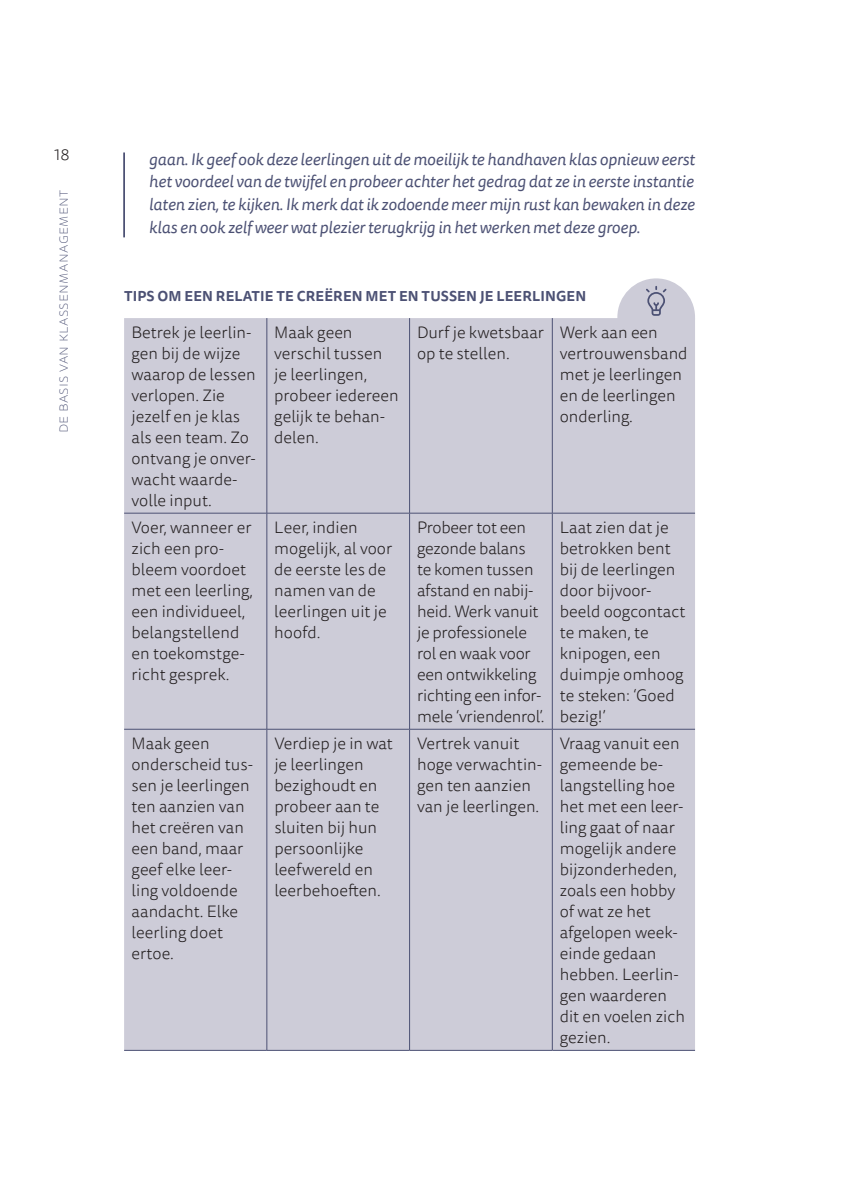
<style>
.page{position:relative;width:844px;height:1191px;background:#fff}
.page>*{position:absolute;margin:0;border:0;box-sizing:border-box;transform-origin:0 0}
.t1{font:300 16.62px/21px "Tisa Sans Pro";color:#231f20}
.t2{font:italic 16.62px/22.8px "Tisa Sans Pro";letter-spacing:-.005em;color:#4c5174;text-align:justify}
.t3{font:100 15.75px "Tisa Sans Pro";letter-spacing:.02em;color:#4c5174}
.t4{font:300 15.75px "Tisa Sans Pro";color:#231f20}
.t5{font:700 14px "Tisa Sans Pro";letter-spacing:.01em;color:#4c5174}
</style>
<div class="page">
<div style="left:617px;top:278px;width:77px;height:78px;background:#cdccd8;border-radius:50%"></div>
<svg style="left:646px;top:286px;width:20px;height:30px"></svg>
<hr style="left:123px;top:152px;width:2px;height:85px;background:#4c5174">
<div style="left:124px;top:318px;width:570px;height:732px;background:#cdccd8"></div>
<hr style="left:266px;top:318px;width:1px;height:195px;background:#4c5174">
<hr style="left:409px;top:318px;width:1px;height:195px;background:#4c5174">
<hr style="left:552px;top:318px;width:1px;height:195px;background:#4c5174">
<hr style="left:266px;top:513px;width:1px;height:216px;background:#4c5174">
<hr style="left:409px;top:513px;width:1px;height:216px;background:#4c5174">
<hr style="left:552px;top:513px;width:1px;height:216px;background:#4c5174">
<hr style="left:266px;top:729px;width:1px;height:321px;background:#4c5174">
<hr style="left:409px;top:729px;width:1px;height:321px;background:#4c5174">
<hr style="left:552px;top:729px;width:1px;height:321px;background:#4c5174">
<hr style="left:124px;top:513px;width:143px;height:1px;background:#4c5174">
<hr style="left:267px;top:513px;width:142px;height:1px;background:#4c5174">
<hr style="left:409px;top:513px;width:143px;height:1px;background:#4c5174">
<hr style="left:552px;top:513px;width:142px;height:1px;background:#4c5174">
<hr style="left:124px;top:729px;width:143px;height:1px;background:#4c5174">
<hr style="left:267px;top:729px;width:142px;height:1px;background:#4c5174">
<hr style="left:409px;top:729px;width:143px;height:1px;background:#4c5174">
<hr style="left:552px;top:729px;width:142px;height:1px;background:#4c5174">
<hr style="left:124px;top:1050px;width:143px;height:1px;background:#4c5174">
<hr style="left:267px;top:1050px;width:142px;height:1px;background:#4c5174">
<hr style="left:409px;top:1050px;width:143px;height:1px;background:#4c5174">
<hr style="left:552px;top:1050px;width:142px;height:1px;background:#4c5174">
<p class="t4" style="left:54px;top:145px;width:17px">18</p>
<p class="t2" style="left:149px;top:148px;width:547px">gaan. Ik geef ook deze leerlingen uit de moeilijk te handhaven klas opnieuw eerst het voordeel van de twijfel en probeer achter het gedrag dat ze in eerste instantie laten zien, te kijken. Ik merk dat ik zodoende meer mijn rust kan bewaken in deze klas en ook zelf weer wat plezier terugkrijg in het werken met deze groep.</p>
<p class="t3" style="left:53px;top:433px;width:245px;rotate:-90deg">de basis van klassenmanagement</p>
<p class="t5" style="left:124px;top:286px;width:463px">TIPS OM EEN RELATIE TE CREËREN MET EN TUSSEN JE LEERLINGEN</p>
<p class="t1" style="left:131px;top:322px;width:126px">Betrek je leerlin&shy;gen bij de wijze waarop de lessen verlopen. Zie jezelf en je klas als een team. Zo ontvang je onver&shy;wacht waarde&shy;volle input.</p>
<p class="t1" style="left:274px;top:322px;width:126px">Maak geen verschil tussen je leerlingen, probeer iedereen gelijk te behan&shy;delen.</p>
<p class="t1" style="left:417px;top:322px;width:129px">Durf je kwetsbaar op te stellen.</p>
<p class="t1" style="left:559px;top:322px;width:129px">Werk aan een vertrouwensband met je leerlingen en de leerlingen onderling.</p>
<p class="t1" style="left:131px;top:517px;width:123px">Voer, wanneer er zich een pro&shy;bleem voordoet met een leerling, een individueel, belangstellend en toekomstge&shy;richt gesprek.</p>
<p class="t1" style="left:274px;top:517px;width:119px">Leer, indien mogelijk, al voor de eerste les de namen van de leerlingen uit je hoofd.</p>
<p class="t1" style="left:417px;top:517px;width:129px">Probeer tot een gezonde balans<br>te komen tussen afstand en nabij&shy;heid. Werk vanuit je professionele rol en waak voor een ontwikkeling richting een infor&shy;mele ‘vriendenrol’.</p>
<p class="t1" style="left:559px;top:517px;width:127px">Laat zien dat je betrokken bent bij de leerlingen door bijvoor&shy;beeld oogcontact te maken, te knipogen, een duimpje omhoog te steken: ‘Goed bezig!’</p>
<p class="t1" style="left:131px;top:733px;width:123px">Maak geen onderscheid tus&shy;sen je leerlingen ten aanzien van het creëren van een band, maar geef elke leer&shy;ling voldoende aandacht. Elke leerling doet ertoe.</p>
<p class="t1" style="left:274px;top:733px;width:120px">Verdiep je in wat je leerlingen bezighoudt en probeer aan te sluiten bij hun persoonlijke leefwereld en leerbehoeften.</p>
<p class="t1" style="left:417px;top:733px;width:126px">Vertrek vanuit hoge verwachtin&shy;gen ten aanzien van je leerlingen.</p>
<p class="t1" style="left:559px;top:733px;width:127px">Vraag vanuit een gemeende be&shy;langstelling hoe het met een leer&shy;ling gaat of naar mogelijk andere bijzonderheden, zoals een hobby of wat ze het afgelopen week&shy;einde gedaan hebben. Leerlin&shy;gen waarderen dit en voelen zich gezien.</p>
</div>
